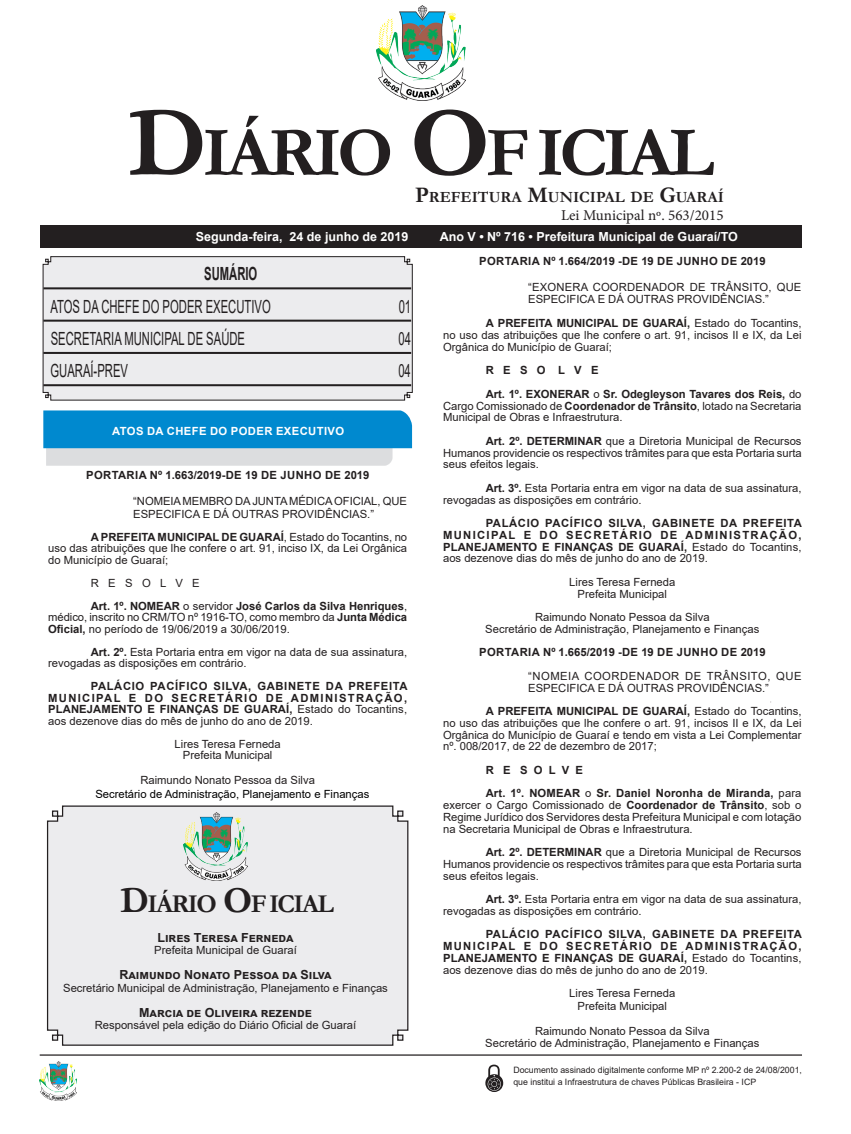
<style>
.page{position:relative;width:851px;height:1134px;background:#fff}
.page>*{position:absolute;margin:0;border:0;box-sizing:border-box;transform-origin:0 0}
.CORPO_DE_TEXTO{font:700 70.88px "Garamond";letter-spacing:-.06em;color:#231f20}
.CORPO_DE_TEXTO-2{font:700 25.88px "Garamond";letter-spacing:-.06em;color:#231f20}
.Nome_Secretário{font:18.12px "Arial";color:#231f20;scale:.62 1}
.Nome_Secretário-2{font:700 18.12px "Arial";color:#231f20;scale:.62 1}
.CORPO_DE_TEXTO-3{font:700 15.62px "Garamond";color:#231f20}
.t1{font:15px "Minion Pro";color:#231f20}
.t2{font:700 12.5px "Arial";color:#fff}
.Assinatura{font:700 12.5px "Arial";color:#231f20}
.CORPO_DE_TEXTO-4{font:11.25px/11.8px "Arial";color:#231f20;text-align:justify}
.CORPO_DE_TEXTO-5{font:700 11.25px/11.8px "Arial";letter-spacing:.01em;color:#231f20;text-align:justify}
.Assinatura-2{font:11.25px "Arial";color:#231f20}
.EMENTA{font:11.25px/12.5px "Arial";color:#231f20}
.TITULOS{font:700 11.25px "Arial";letter-spacing:.035em;color:#231f20}
.t3{font:11.25px "Arial";color:#000}
.Chancela2{font:700 11.25px "Arial";letter-spacing:.035em;color:#fff}
.CORPO_DE_TEXTO-6{font:8.75px/12.5px "Arial";color:#231f20}
.s1{font-size:101.25px}
.s2{font-size:22.38px}
.s3{font-weight:700}
.s4{font-weight:400}
.s5{font-size:36.88px}
</style>
<div class="page">
<div style="left:40px;top:225px;width:761px;height:22px;background:#231f20"></div>
<svg style="left:43px;top:410px;width:369px;height:56px;background:#49a5d5"></svg>
<hr style="left:40px;top:1054px;width:761px;height:2px;background:#231f20">
<img style="left:376px;top:5px;width:89px;height:95px">
<img style="left:40px;top:1061px;width:37px;height:39px">
<svg style="left:485px;top:1065px;width:18px;height:27px"></svg>
<div style="left:46px;top:805px;width:363px;height:241px;background:#ececee"></div>
<img style="left:183px;top:812px;width:64px;height:68px">
<svg style="left:42px;top:256px;width:371px;height:145px;background:#dddcde"></svg>
<p class="CORPO_DE_TEXTO" style="left:128px;top:105px;width:587px"><span class="s1">D</span>IÁRIO <span class="s1">O</span>F ICIAL</p>
<p class="CORPO_DE_TEXTO-3" style="left:415px;top:186px;width:310px"><span class="s2">P</span>REFEITURA <span class="s2">M</span>UNICIPAL DE <span class="s2">G</span>UARAÍ</p>
<p class="t1" style="left:561px;top:205px;width:164px">Lei Municipal nº. 563/2015</p>
<p class="t2" style="left:196px;top:228px;width:214px">Segunda-feira, 24 de junho de 2019</p>
<p class="t2" style="left:439px;top:228px;width:299px">Ano V • Nº 716 • Prefeitura Municipal de Guaraí/TO</p>
<p class="Nome_Secretário-2" style="left:204px;top:261px;width:87px">SUMÁRIO</p>
<p class="Nome_Secretário" style="left:50px;top:294px;width:357px">ATOS DA CHEFE DO PODER EXECUTIVO</p>
<p class="Nome_Secretário" style="left:398px;top:294px;width:22px">01</p>
<p class="Nome_Secretário" style="left:51px;top:326px;width:315px">SECRETARIA MUNICIPAL DE SAÚDE</p>
<p class="Nome_Secretário" style="left:398px;top:326px;width:22px">04</p>
<p class="Nome_Secretário" style="left:50px;top:358px;width:127px">GUARAÍ-PREV</p>
<p class="Nome_Secretário" style="left:398px;top:358px;width:22px">04</p>
<p class="Chancela2" style="left:112px;top:424px;width:233px">ATOS DA CHEFE DO PODER EXECUTIVO</p>
<p class="TITULOS" style="left:86px;top:467px;width:285px">PORTARIA Nº 1.663/2019-DE 19 DE JUNHO DE 2019</p>
<p class="EMENTA" style="left:133px;top:495px;width:275px">“NOMEIA MEMBRO DA JUNTA MÉDICA OFICIAL, QUE<br>ESPECIFICA E DÁ OUTRAS PROVIDÊNCIAS.”</p>
<p class="CORPO_DE_TEXTO-4" style="left:48px;top:531px;width:360px;text-indent:43px"><span class="s3">A PREFEITA MUNICIPAL DE GUARAÍ</span>, Estado do Tocantins, no uso das atribuições que lhe confere o art. 91, inciso IX, da Lei Orgânica do Município de Guaraí;</p>
<p class="CORPO_DE_TEXTO-4" style="left:91px;top:577px;width:111px">R E S O L V E</p>
<p class="CORPO_DE_TEXTO-4" style="left:48px;top:600px;width:360px;text-indent:43px"><span class="s3">Art. 1º. NOMEAR</span> o servidor <span class="s3">José Carlos da Silva Henriques</span>, médico, inscrito no CRM/TO nº 1916-TO, como membro da <span class="s3">Junta Médica Oficial,</span> no período de 19/06/2019 a 30/06/2019.</p>
<p class="CORPO_DE_TEXTO-4" style="left:48px;top:646px;width:360px;text-indent:43px"><span class="s3">Art. 2º.</span> Esta Portaria entra em vigor na data de sua assinatura, revogadas as disposições em contrário.</p>
<p class="CORPO_DE_TEXTO-5" style="left:48px;top:681px;width:361px;text-indent:43px">PALÁCIO PACÍFICO SILVA, GABINETE DA PREFEITA MUNICIPAL E DO SECRETÁRIO DE ADMINISTRAÇÃO, PLANEJAMENTO E FINANÇAS DE GUARAÍ, <span class="s4">Estado do Tocantins, aos dezenove dias do mês de junho do ano de 2019.</span></p>
<p class="Assinatura-2" style="left:174px;top:736px;width:108px">Lires Teresa Ferneda</p>
<p class="Assinatura-2" style="left:183px;top:747px;width:91px">Prefeita Municipal</p>
<p class="Assinatura-2" style="left:140px;top:772px;width:176px">Raimundo Nonato Pessoa da Silva</p>
<p class="t3" style="left:95px;top:786px;width:275px">Secretário de Administração, Planejamento e Finanças</p>
<p class="CORPO_DE_TEXTO-2" style="left:120px;top:886px;width:215px"><span class="s5">D</span>IÁRIO <span class="s5">O</span>F ICIAL</p>
<p class="Assinatura" style="left:157px;top:928px;width:137px">Lires Teresa Ferneda</p>
<p class="Assinatura-2" style="left:154px;top:942px;width:144px">Prefeita Municipal de Guaraí</p>
<p class="Assinatura" style="left:119px;top:966px;width:213px">Raimundo Nonato Pessoa da Silva</p>
<p class="Assinatura-2" style="left:63px;top:980px;width:326px">Secretário Municipal de Administração, Planejamento e Finanças</p>
<p class="Assinatura" style="left:139px;top:1003px;width:174px">Marcia de Oliveira rezende</p>
<p class="Assinatura-2" style="left:95px;top:1017px;width:263px">Responsável pela edição do Diário Oficial de Guaraí</p>
<p class="TITULOS" style="left:479px;top:253px;width:288px">PORTARIA Nº 1.664/2019 -DE 19 DE JUNHO DE 2019</p>
<p class="EMENTA" style="left:528px;top:280px;width:275px">“EXONERA COORDENADOR DE TRÂNSITO, QUE<br>ESPECIFICA E DÁ OUTRAS PROVIDÊNCIAS.”</p>
<p class="CORPO_DE_TEXTO-4" style="left:443px;top:317px;width:360px;text-indent:43px"><span class="s3">A PREFEITA MUNICIPAL DE GUARAÍ,</span> Estado do Tocantins, no uso das atribuições que lhe confere o art. 91, incisos II e IX, da Lei Orgânica do Município de Guaraí;</p>
<p class="CORPO_DE_TEXTO-5" style="left:485px;top:365px;width:114px">R E S O L V E</p>
<p class="CORPO_DE_TEXTO-4" style="left:443px;top:388px;width:360px;text-indent:43px"><span class="s3">Art. 1º. EXONERAR</span> o <span class="s3">Sr. Odegleyson Tavares dos Reis,</span> do Cargo Comissionado de <span class="s3">Coordenador de Trânsito</span>, lotado na Secretaria Municipal de Obras e Infraestrutura.</p>
<p class="CORPO_DE_TEXTO-4" style="left:443px;top:435px;width:360px;text-indent:43px"><span class="s3">Art. 2º. DETERMINAR</span> que a Diretoria Municipal de Recursos Humanos providencie os respectivos trâmites para que esta Portaria surta seus efeitos legais.</p>
<p class="CORPO_DE_TEXTO-4" style="left:443px;top:482px;width:360px;text-indent:43px"><span class="s3">Art. 3º.</span> Esta Portaria entra em vigor na data de sua assinatura, revogadas as disposições em contrário.</p>
<p class="CORPO_DE_TEXTO-5" style="left:443px;top:517px;width:360px;text-indent:43px">PALÁCIO PACÍFICO SILVA, GABINETE DA PREFEITA MUNICIPAL E DO SECRETÁRIO DE ADMINISTRAÇÃO, PLANEJAMENTO E FINANÇAS DE GUARAÍ, <span class="s4">Estado do Tocantins, aos dezenove dias do mês de junho do ano de 2019.</span></p>
<p class="Assinatura-2" style="left:569px;top:574px;width:108px">Lires Teresa Ferneda</p>
<p class="Assinatura-2" style="left:577px;top:586px;width:91px">Prefeita Municipal</p>
<p class="Assinatura-2" style="left:535px;top:609px;width:176px">Raimundo Nonato Pessoa da Silva</p>
<p class="Assinatura-2" style="left:485px;top:621px;width:275px">Secretário de Administração, Planejamento e Finanças</p>
<p class="TITULOS" style="left:479px;top:644px;width:288px">PORTARIA Nº 1.665/2019 -DE 19 DE JUNHO DE 2019</p>
<p class="EMENTA" style="left:528px;top:670px;width:275px;line-height:11.8px">“NOMEIA COORDENADOR DE TRÂNSITO, QUE<br>ESPECIFICA E DÁ OUTRAS PROVIDÊNCIAS.”</p>
<p class="CORPO_DE_TEXTO-4" style="left:443px;top:705px;width:360px;text-indent:43px"><span class="s3">A PREFEITA MUNICIPAL DE GUARAÍ,</span> Estado do Tocantins, no uso das atribuições que lhe confere o art. 91, incisos II e IX, da Lei Orgânica do Município de Guaraí e tendo em vista a Lei Complementar nº. 008/2017, de 22 de dezembro de 2017;</p>
<p class="CORPO_DE_TEXTO-5" style="left:485px;top:764px;width:99px">R E S O L V E</p>
<p class="CORPO_DE_TEXTO-4" style="left:443px;top:787px;width:360px;text-indent:43px"><span class="s3">Art. 1º. NOMEAR</span> o <span class="s3">Sr. Daniel Noronha de Miranda,</span> para exercer o Cargo Comissionado de <span class="s3">Coordenador de Trânsito</span>, sob o Regime Jurídico dos Servidores desta Prefeitura Municipal e com lotação na Secretaria Municipal de Obras e Infraestrutura.</p>
<p class="CORPO_DE_TEXTO-4" style="left:443px;top:846px;width:360px;text-indent:43px"><span class="s3">Art. 2º. DETERMINAR</span> que a Diretoria Municipal de Recursos Humanos providencie os respectivos trâmites para que esta Portaria surta seus efeitos legais.</p>
<p class="CORPO_DE_TEXTO-4" style="left:443px;top:893px;width:360px;text-indent:43px"><span class="s3">Art. 3º.</span> Esta Portaria entra em vigor na data de sua assinatura, revogadas as disposições em contrário.</p>
<p class="CORPO_DE_TEXTO-5" style="left:443px;top:929px;width:360px;text-indent:43px">PALÁCIO PACÍFICO SILVA, GABINETE DA PREFEITA MUNICIPAL E DO SECRETÁRIO DE ADMINISTRAÇÃO, PLANEJAMENTO E FINANÇAS DE GUARAÍ, <span class="s4">Estado do Tocantins, aos dezenove dias do mês de junho do ano de 2019.</span></p>
<p class="Assinatura-2" style="left:569px;top:985px;width:108px">Lires Teresa Ferneda</p>
<p class="Assinatura-2" style="left:577px;top:998px;width:91px">Prefeita Municipal</p>
<p class="Assinatura-2" style="left:535px;top:1023px;width:176px">Raimundo Nonato Pessoa da Silva</p>
<p class="Assinatura-2" style="left:485px;top:1035px;width:275px">Secretário de Administração, Planejamento e Finanças</p>
<p class="CORPO_DE_TEXTO-6" style="left:513px;top:1063px;width:290px">Documento assinado digitalmente conforme MP nº 2.200-2 de 24/08/2001, que institui a Infraestrutura de chaves Públicas Brasileira - ICP</p>
</div>
